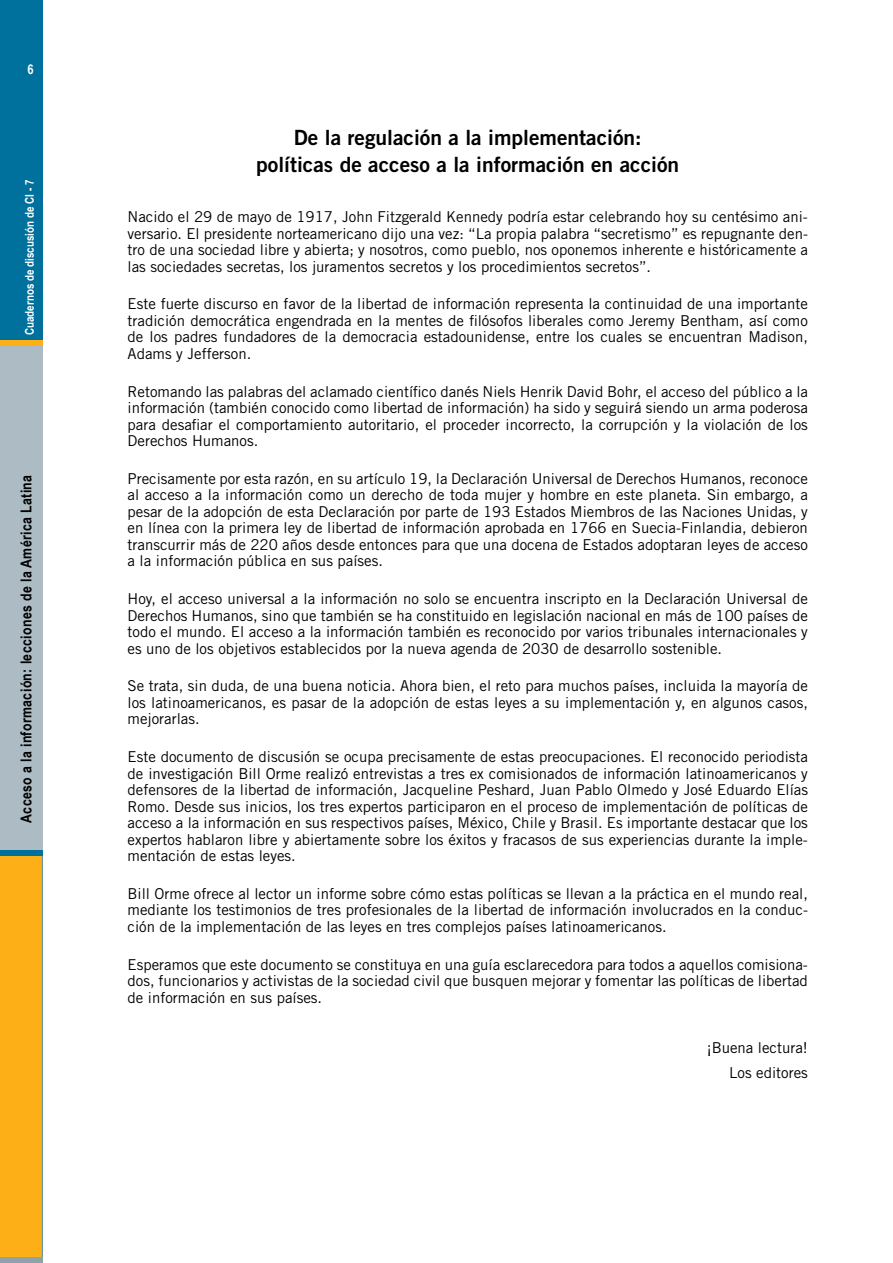
<style>
.page{position:relative;width:893px;height:1263px;background:#fff}
.page>*{position:absolute;margin:0;border:0;box-sizing:border-box;transform-origin:0 0}
.t1{font:21px/27px "Trade Gothic Bold Two";color:#000;text-align:center}
.t2{font:15px/16.5px "Trade Gothic";color:#000;text-align:justify}
.t3{font:700 15px "Arial Narrow";letter-spacing:.025em;color:#000}
.t4{font:700 13.5px "Arial Narrow";color:#fff}
.t5{font:700 12px "Arial Narrow";color:#fff}
</style>
<div class="page">
<div style="left:0;top:0;width:43px;height:1263px;background:#00719c"></div>
<div style="left:0;top:340px;width:43px;height:510px;background:#acbbc4"></div>
<div style="left:0;top:856px;width:43px;height:401px;background:#fcaf17"></div>
<div style="left:0;top:340px;width:43px;height:6px;background:#fcaf17"></div>
<div style="left:0;top:1257px;width:43px;height:6px;background:#8ea2ac"></div>
<p class="t4" style="left:27px;top:59px;width:8px">6</p>
<p class="t5" style="left:21px;top:335px;width:157px;rotate:-90deg">Cuadernos de discusión de CI - 7</p>
<p class="t3" style="left:15px;top:823px;width:349px;rotate:-90deg">Acceso a la información: lecciones de la América Latina</p>
<h1 class="t1" style="left:256px;top:123px;width:424px">De la regulación a la implementación: políticas de acceso a la información en acción</h1>
<p class="t2" style="left:128px;top:208px;width:682px">Nacido el 29 de mayo de 1917, John Fitzgerald Kennedy podría estar celebrando hoy su centésimo ani&shy;versario. El presidente norteamericano dijo una vez: “La propia palabra “secretismo” es repugnante den&shy;tro de una sociedad libre y abierta; y nosotros, como pueblo, nos oponemos inherente e históricamente a las sociedades secretas, los juramentos secretos y los procedimientos secretos”.</p>
<p class="t2" style="left:128px;top:296px;width:682px">Este fuerte discurso en favor de la libertad de información representa la continuidad de una importante tradición democrática engendrada en la mentes de filósofos liberales como Jeremy Bentham, así como de los padres fundadores de la democracia estadounidense, entre los cuales se encuentran Madison, Adams y Jefferson.</p>
<p class="t2" style="left:128px;top:383px;width:682px">Retomando las palabras del aclamado científico danés Niels Henrik David Bohr, el acceso del público a la información (también conocido como libertad de información) ha sido y seguirá siendo un arma poderosa para desafiar el comportamiento autoritario, el proceder incorrecto, la corrupción y la violación de los Derechos Humanos.</p>
<p class="t2" style="left:128px;top:470px;width:682px">Precisamente por esta razón, en su artículo 19, la Declaración Universal de Derechos Humanos, reconoce al acceso a la información como un derecho de toda mujer y hombre en este planeta. Sin embargo, a pesar de la adopción de esta Declaración por parte de 193 Estados Miembros de las Naciones Unidas, y en línea con la primera ley de libertad de información aprobada en 1766 en Suecia-Finlandia, debieron transcurrir más de 220 años desde entonces para que una docena de Estados adoptaran leyes de acceso a la información pública en sus países.</p>
<p class="t2" style="left:128px;top:590px;width:682px">Hoy, el acceso universal a la información no solo se encuentra inscripto en la Declaración Universal de Derechos Humanos, sino que también se ha constituido en legislación nacional en más de 100 países de todo el mundo. El acceso a la información también es reconocido por varios tribunales internacionales y es uno de los objetivos establecidos por la nueva agenda de 2030 de desarrollo sostenible.</p>
<p class="t2" style="left:128px;top:678px;width:682px">Se trata, sin duda, de una buena noticia. Ahora bien, el reto para muchos países, incluida la mayoría de los latinoamericanos, es pasar de la adopción de estas leyes a su implementación y, en algunos casos, mejorarlas.</p>
<p class="t2" style="left:128px;top:748px;width:682px">Este documento de discusión se ocupa precisamente de estas preocupaciones. El reconocido periodista de investigación Bill Orme realizó entrevistas a tres ex comisionados de información latinoamericanos y defensores de la libertad de información, Jacqueline Peshard, Juan Pablo Olmedo y José Eduardo Elías Romo. Desde sus inicios, los tres expertos participaron en el proceso de implementación de políticas de acceso a la información en sus respectivos países, México, Chile y Brasil. Es importante destacar que los expertos hablaron libre y abiertamente sobre los éxitos y fracasos de sus experiencias durante la imple&shy;mentación de estas leyes.</p>
<p class="t2" style="left:128px;top:885px;width:682px">Bill Orme ofrece al lector un informe sobre cómo estas políticas se llevan a la práctica en el mundo real, mediante los testimonios de tres profesionales de la libertad de información involucrados en la conduc&shy;ción de la implementación de las leyes en tres complejos países latinoamericanos.</p>
<p class="t2" style="left:128px;top:956px;width:682px">Esperamos que este documento se constituya en una guía esclarecedora para todos a aquellos comisiona&shy;dos, funcionarios y activistas de la sociedad civil que busquen mejorar y fomentar las políticas de libertad de información en sus países.</p>
<p class="t2" style="left:707px;top:1035px;width:103px;line-height:25px;text-align:right">¡Buena lectura!<br>Los editores</p>
</div>
